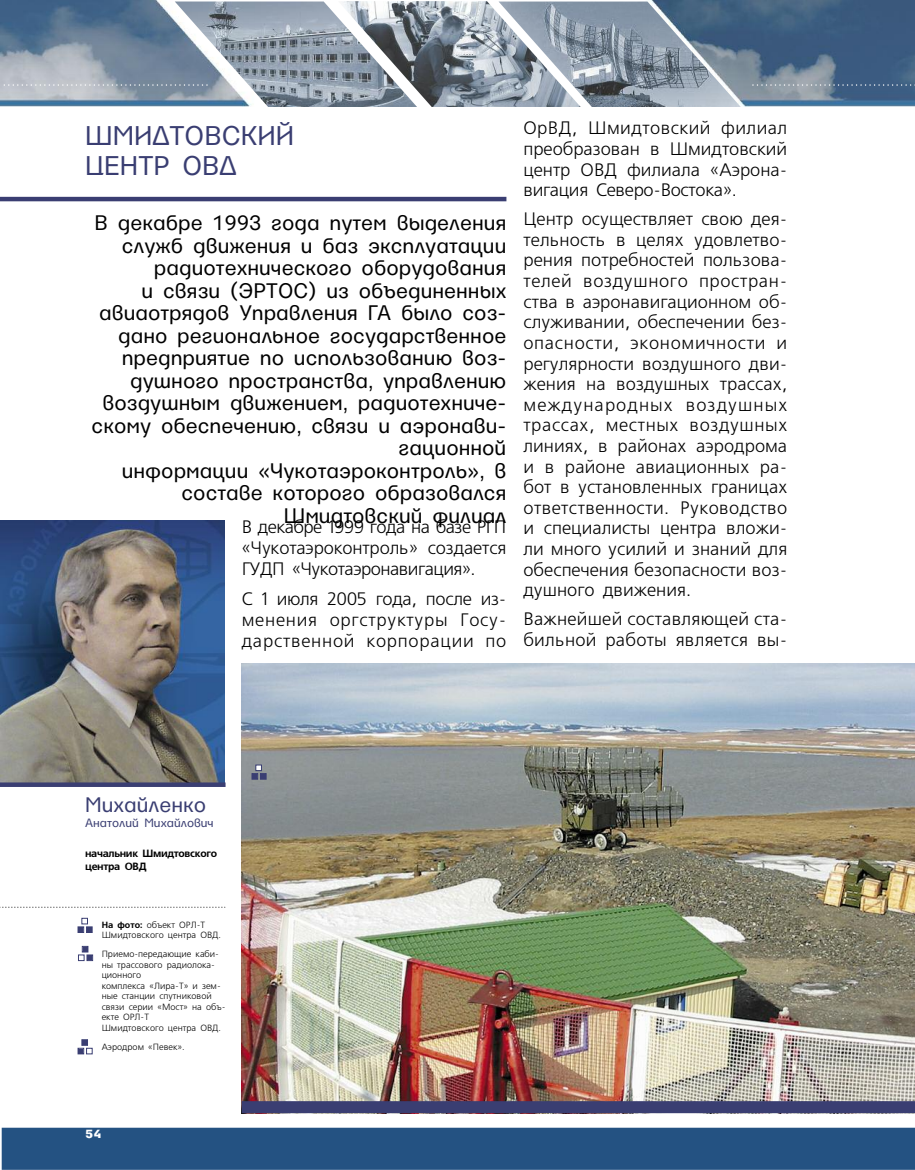
<style>
.page{position:relative;width:915px;height:1170px;background:#fff}
.page>*{position:absolute;margin:0;border:0;box-sizing:border-box;transform-origin:0 0}
.t1{font:27px/30px "Parangon 330 C";color:#3a3e72}
.t2{font:21px/22.5px "Parangon 330 C";color:#000;text-align:right}
.t3{font:21px "Parangon 330 C";color:#3a3e72}
.t4{font:18px/20.5px "Free Set C";color:#000;text-align:justify}
.t5{font:12px "Parangon 330 C";color:#3a3e72}
.t6{font:12px "Parangon 530 C";color:#fff}
.t7{font:700 10.5px/12.8px "Free Set C";letter-spacing:-.03em;color:#000}
.t8{font:9px/10.5px "Free Set C";color:#000}
.s1{font-weight:700}
</style>
<div class="page">
<div style="left:2px;top:1127px;width:912px;height:42px;background:#245282"></div>
<img style="left:0;top:0;width:914px;height:106px">
<img style="left:580px;top:2px;width:160px;height:104px">
<svg style="left:750px;top:84px;width:164px;height:2px"></svg>
<svg style="left:2px;top:84px;width:173px;height:2px"></svg>
<img style="left:175px;top:2px;width:163px;height:104px">
<img style="left:338px;top:1px;width:242px;height:105px">
<hr style="left:0;top:197px;width:506px;height:4px;background:#3a3e72">
<img style="left:0;top:520px;width:224px;height:262px">
<img style="left:242px;top:663px;width:672px;height:438px">
<svg style="left:0;top:782px;width:225px;height:4px"></svg>
<svg style="left:0;top:906px;width:225px;height:1px"></svg>
<div style="left:255px;top:764px;width:7px;height:7px;border:1px solid #3a3e72"></div>
<div style="left:251px;top:773px;width:7px;height:6px;border:1px solid #3a3e72"></div>
<svg style="left:252px;top:765px;width:14px;height:14px"></svg>
<svg style="left:78px;top:918px;width:14px;height:14px"></svg>
<svg style="left:78px;top:946px;width:15px;height:14px"></svg>
<div style="left:78px;top:1047px;width:6px;height:7px;border:1px solid #3a3e72"></div>
<svg style="left:78px;top:1039px;width:10px;height:14px"></svg>
<div style="left:86px;top:1047px;width:6px;height:7px;border:1px solid #3a3e72"></div>
<div style="left:242px;top:1101px;width:672px;height:12px;background:#3a3e72"></div>
<h1 class="t1" style="left:85px;top:123px;width:210px">ШМИДТОВСКИЙ<br>ЦЕНТР ОВД</h1>
<p class="t2" style="left:92px;top:214px;width:416px">В декабре 1993 года путем выделения служб движения и баз эксплуатации радиотехнического оборудования<br>и связи (ЭРТОС) из объединенных авиаотрядов Управления ГА было соз&shy;дано региональное государственное предприятие по использованию воз&shy;душного пространства, управлению воздушным движением, радиотехниче&shy;скому обеспечению, связи и аэронави&shy;гационной<br>информации «Чукотаэроконтроль», в составе которого образовался<br>Шмидтовский филиал</p>
<p class="t4" style="left:242px;top:515px;width:266px;line-height:21.1px">В декабре 1999 года на базе РГП «Чукотаэроконтроль» создается ГУДП «Чукотаэронавигация».</p>
<p class="t4" style="left:242px;top:588px;width:266px;line-height:21.1px">С 1 июля 2005 года, после из&shy;менения оргструктуры Госу&shy;дарственной корпорации по</p>
<p class="t4" style="left:523px;top:118px;width:265px">ОрВД, Шмидтовский филиал преобразован в Шмидтовский центр ОВД филиала «Аэрона&shy;вигация Северо-Востока».</p>
<p class="t4" style="left:523px;top:209px;width:265px">Центр осуществляет свою дея&shy;тельность в целях удовлетво&shy;рения потребностей пользова&shy;телей воздушного простран&shy;ства в аэронавигационном об&shy;служивании, обеспечении без&shy;опасности, экономичности и регулярности воздушного дви&shy;жения на воздушных трассах, международных воздушных трассах, местных воздушных линиях, в районах аэродрома и в районе авиационных ра&shy;бот в установленных границах ответственности. Руководство и специалисты центра вложи&shy;ли много усилий и знаний для обеспечения безопасности воз&shy;душного движения.</p>
<p class="t4" style="left:523px;top:608px;width:265px">Важнейшей составляющей ста&shy;бильной работы является вы-</p>
<p class="t3" style="left:85px;top:797px;width:123px">Михайленко</p>
<p class="t5" style="left:85px;top:818px;width:130px">Анатолий Михайлович</p>
<p class="t7" style="left:85px;top:846px;width:133px">начальник Шмидтовского центра ОВД</p>
<p class="t8" style="left:102px;top:919px;width:121px"><span class="s1">На фото:</span> объект ОРЛ-Т<br>Шмидтовского центра ОВД.</p>
<p class="t8" style="left:102px;top:949px;width:125px">Приемо-передающие каби&shy;ны трассового радиолока&shy;ционного<br>комплекса «Лира-Т» и зем&shy;ные станции спутниковой связи серии «Мост» на объ&shy;екте ОРЛ-Т<br>Шмидтовского центра ОВД.</p>
<p class="t8" style="left:102px;top:1041px;width:84px">Аэродром «Певек».</p>
<p class="t6" style="left:85px;top:1129px;width:18px">54</p>
</div>
